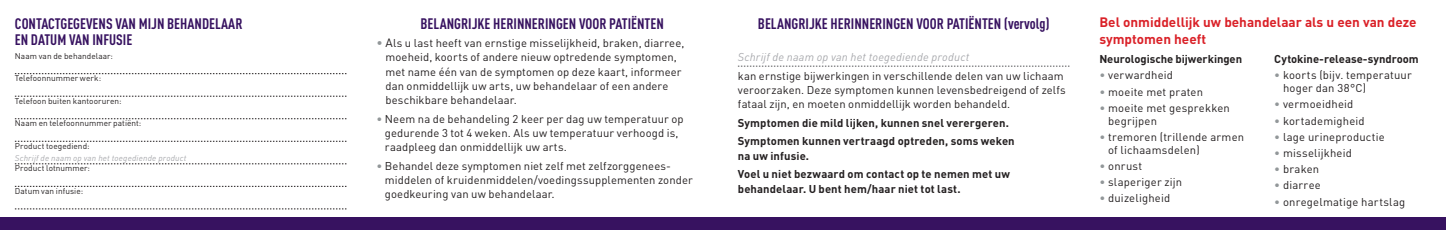
<style>
.page{position:relative;width:1446px;height:230px;background:#fff}
.page>*{position:absolute;margin:0;border:0;box-sizing:border-box;transform-origin:0 0}
.body_copy{font:700 condensed 15px/16.5px "DIN Pro";color:#371260}
.body_copy-2{font:700 13.5px/16.5px "DINOT";color:#da2128}
.body_copy-3{font:11.25px/14.2px "DINOT";letter-spacing:.01em;color:#231f20}
.body_copy-4{font:700 11.25px/14.2px "DINOT";letter-spacing:.01em;color:#231f20}
.t1{font:italic 11.25px "DINOT";letter-spacing:.015em;color:#a8a9ad}
.formulier{font:8.25px "DINOT";letter-spacing:.005em;color:#231f20}
.t2{font:italic 8.25px "DINOT";letter-spacing:.025em;color:#a8a9ad}
.s1{font-size:12px;color:#929799}
.s2{font-size:12px}
.s3{color:#929799}
</style>
<div class="page">
<div style="left:0;top:217px;width:1446px;height:13px;background:#371260"></div>
<svg style="left:15px;top:73px;width:332px;height:1px"></svg>
<svg style="left:15px;top:96px;width:332px;height:1px"></svg>
<svg style="left:15px;top:118px;width:332px;height:1px"></svg>
<svg style="left:15px;top:141px;width:332px;height:1px"></svg>
<svg style="left:15px;top:163px;width:332px;height:1px"></svg>
<svg style="left:15px;top:186px;width:332px;height:1px"></svg>
<svg style="left:15px;top:208px;width:332px;height:1px"></svg>
<svg style="left:738px;top:66px;width:331px;height:1px"></svg>
<p class="body_copy" style="left:15px;top:14px;width:229px">CONTACTGEGEVENS VAN MIJN BEHANDELAAR<br>EN DATUM VAN INFUSIE</p>
<p class="formulier" style="left:15px;top:50px;width:100px">Naam van de behandelaar:</p>
<p class="formulier" style="left:15px;top:73px;width:88px">Telefoonnummer werk:</p>
<p class="formulier" style="left:15px;top:95px;width:108px">Telefoon buiten kantooruren:</p>
<p class="formulier" style="left:15px;top:118px;width:128px">Naam en telefoonnummer patiënt:</p>
<p class="formulier" style="left:15px;top:140px;width:76px">Product toegediend:</p>
<p class="formulier" style="left:15px;top:163px;width:77px">Product lotnummer:</p>
<p class="formulier" style="left:15px;top:185px;width:70px">Datum van infusie:</p>
<p class="t2" style="left:15px;top:153px;width:173px">Schrijf de naam op van het toegediende product</p>
<p class="body_copy" style="left:420px;top:14px;width:245px">BELANGRIJKE HERINNERINGEN VOOR PATIËNTEN</p>
<p class="body_copy-3" style="left:385px;top:36px;width:300px;text-indent:-9px"><span class="s1">•</span> <span class="s2">A</span>ls u last heeft van ernstige misselijkheid, braken, diarree, moeheid, koorts of andere nieuw optredende symptomen, met name één van de symptomen op deze kaart, informeer dan onmiddellijk uw arts, uw behandelaar of een andere beschikbare behandelaar.</p>
<p class="body_copy-3" style="left:385px;top:111px;width:300px;text-indent:-9px"><span class="s3">•</span> Neem na de behandeling 2 keer per dag uw temperatuur op gedurende 3 tot 4 weken. Als uw temperatuur verhoogd is, raadpleeg dan onmiddellijk uw arts.</p>
<p class="body_copy-3" style="left:385px;top:158px;width:309px;text-indent:-9px"><span class="s3">•</span> Behandel deze symptomen niet zelf met zelfzorggenees&shy;middelen of kruidenmiddelen/voedingssupplementen zonder goedkeuring van uw behandelaar<span class="s2">.</span></p>
<p class="body_copy" style="left:758px;top:14px;width:293px">BELANGRIJKE HERINNERINGEN VOOR PATIËNTEN (vervolg)</p>
<p class="t1" style="left:738px;top:50px;width:233px">Schrijf de naam op van het toegediende product</p>
<p class="body_copy-3" style="left:738px;top:68px;width:329px">kan ernstige bijwerkingen in verschillende delen van uw lichaam veroorzaken. Deze symptomen kunnen levensbedreigend of zelfs fataal zijn, en moeten onmiddellijk worden behandeld.</p>
<p class="body_copy-4" style="left:738px;top:115px;width:273px">Symptomen die mild lijken, kunnen snel verergeren.</p>
<p class="body_copy-4" style="left:738px;top:134px;width:278px">Symptomen kunnen vertraagd optreden, soms weken na uw infusie.</p>
<p class="body_copy-4" style="left:738px;top:166px;width:274px">Voel u niet bezwaard om contact op te nemen met uw behandelaar. U bent hem/haar niet tot last.</p>
<p class="body_copy-2" style="left:1099px;top:14px;width:319px">Bel onmiddellijk uw behandelaar als u een van deze symptomen heeft</p>
<p class="body_copy-4" style="left:1099px;top:51px;width:144px">Neurologische bijwerkingen</p>
<p class="body_copy-3" style="left:1099px;top:68px;width:75px"><span class="s3">•</span> verwardheid</p>
<p class="body_copy-3" style="left:1099px;top:84px;width:105px"><span class="s3">•</span> moeite met praten</p>
<p class="body_copy-3" style="left:1108px;top:101px;width:123px;line-height:12.8px;text-indent:-9px"><span class="s3">•</span> moeite met gesprekken begrijpen</p>
<p class="body_copy-3" style="left:1108px;top:130px;width:138px;line-height:12.8px;text-indent:-9px"><span class="s3">•</span> tremoren (trillende armen of lichaamsdelen)</p>
<p class="body_copy-3" style="left:1099px;top:158px;width:44px"><span class="s3">•</span> onrust</p>
<p class="body_copy-3" style="left:1099px;top:174px;width:84px"><span class="s3">•</span> slaperiger zijn</p>
<p class="body_copy-3" style="left:1099px;top:191px;width:72px"><span class="s3">•</span> duizeligheid</p>
<p class="body_copy-4" style="left:1274px;top:51px;width:146px">Cytokine-release-syndroom</p>
<p class="body_copy-3" style="left:1283px;top:69px;width:130px;line-height:12.8px;text-indent:-9px"><span class="s3">•</span> koorts (bijv. temperatuur hoger dan 38°C)</p>
<p class="body_copy-3" style="left:1274px;top:97px;width:81px"><span class="s3">•</span> vermoeidheid</p>
<p class="body_copy-3" style="left:1274px;top:113px;width:92px"><span class="s3">•</span> kortademigheid</p>
<p class="body_copy-3" style="left:1274px;top:129px;width:112px"><span class="s3">•</span> lage urineproductie</p>
<p class="body_copy-3" style="left:1274px;top:145px;width:79px"><span class="s3">•</span> misselijkheid</p>
<p class="body_copy-3" style="left:1274px;top:162px;width:47px"><span class="s3">•</span> braken</p>
<p class="body_copy-3" style="left:1274px;top:178px;width:48px"><span class="s3">•</span> diarree</p>
<p class="body_copy-3" style="left:1274px;top:194px;width:133px"><span class="s3">•</span> onregelmatige hartslag</p>
</div>
